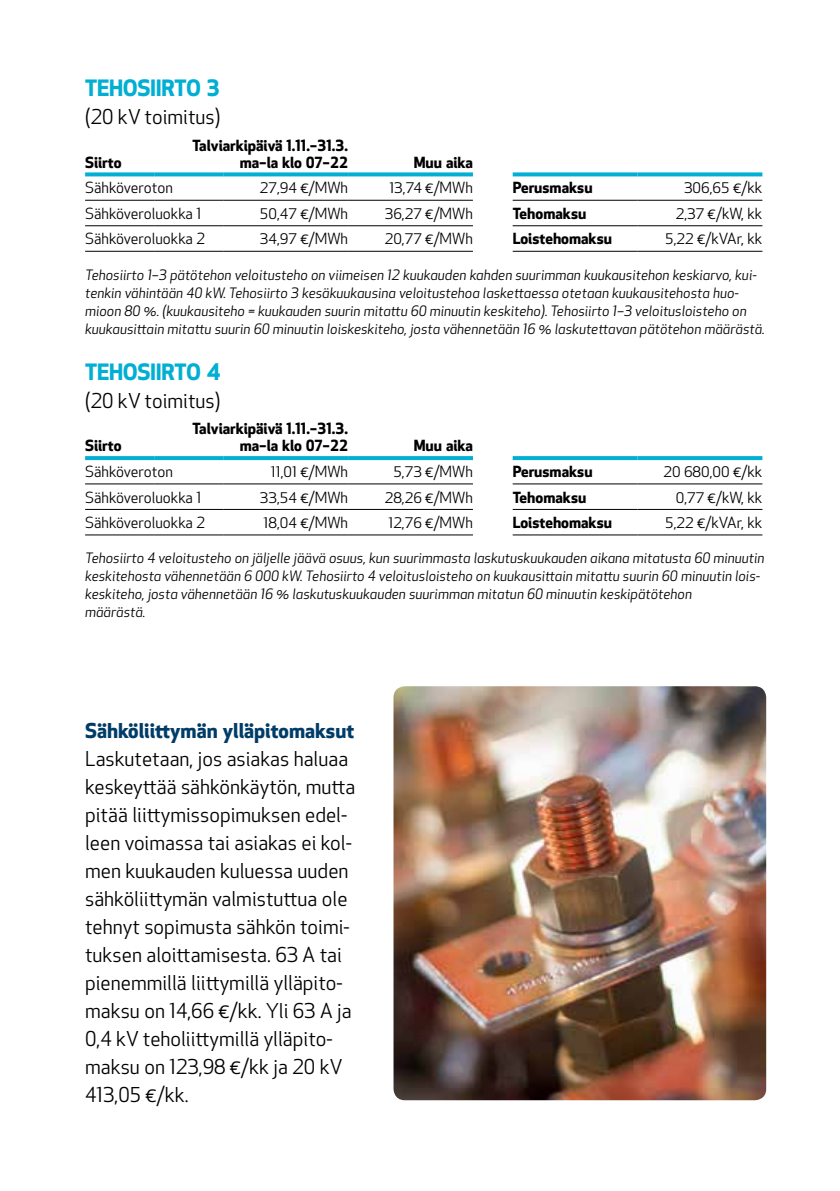
<style>
.page{position:relative;width:840px;height:1191px;background:#fff}
.page>*{position:absolute;margin:0;border:0;box-sizing:border-box;transform-origin:0 0}
.t1{font:700 22px "Apex New";letter-spacing:-.015em;color:#00afd3}
.t2{font:20px/28px "Apex New";color:#000}
.t3{font:700 20px "Apex New";color:#003c68}
.t4{font:700 15px/17px "Apex New";color:#000;text-align:right}
.t5{font:15px "Apex New";color:#000}
.t6{font:14.2px "Apex New";color:#000;scale:1.05 1}
.t7{font:italic 14px/18px "Apex New";color:#000}
.s1{font-size:15px}
.s2{font-size:14.2px}
</style>
<div class="page">
<hr style="left:512px;top:200px;width:125px;height:1px;background:#000">
<hr style="left:512px;top:225px;width:125px;height:1px;background:#000">
<svg style="left:512px;top:172px;width:125px;height:4px"></svg>
<hr style="left:85px;top:200px;width:69px;height:1px;background:#000">
<hr style="left:154px;top:200px;width:69px;height:1px;background:#000">
<hr style="left:223px;top:200px;width:125px;height:1px;background:#000">
<hr style="left:348px;top:200px;width:124px;height:1px;background:#000">
<hr style="left:637px;top:200px;width:125px;height:1px;background:#000">
<hr style="left:85px;top:225px;width:69px;height:1px;background:#000">
<hr style="left:154px;top:225px;width:69px;height:1px;background:#000">
<hr style="left:223px;top:225px;width:125px;height:1px;background:#000">
<hr style="left:348px;top:225px;width:124px;height:1px;background:#000">
<hr style="left:637px;top:225px;width:125px;height:1px;background:#000">
<hr style="left:85px;top:251px;width:69px;height:1px;background:#000">
<hr style="left:154px;top:251px;width:69px;height:1px;background:#000">
<hr style="left:637px;top:251px;width:125px;height:1px;background:#000">
<hr style="left:512px;top:251px;width:125px;height:1px;background:#000">
<hr style="left:223px;top:251px;width:125px;height:1px;background:#000">
<hr style="left:348px;top:251px;width:124px;height:1px;background:#000">
<svg style="left:85px;top:172px;width:69px;height:4px"></svg>
<svg style="left:154px;top:172px;width:69px;height:4px"></svg>
<svg style="left:223px;top:172px;width:125px;height:4px"></svg>
<svg style="left:348px;top:172px;width:124px;height:4px"></svg>
<svg style="left:637px;top:172px;width:125px;height:4px"></svg>
<hr style="left:512px;top:483px;width:125px;height:1px;background:#000">
<hr style="left:512px;top:509px;width:125px;height:1px;background:#000">
<svg style="left:512px;top:456px;width:125px;height:4px"></svg>
<hr style="left:85px;top:483px;width:69px;height:1px;background:#000">
<hr style="left:154px;top:483px;width:69px;height:1px;background:#000">
<hr style="left:223px;top:483px;width:125px;height:1px;background:#000">
<hr style="left:348px;top:483px;width:124px;height:1px;background:#000">
<hr style="left:637px;top:483px;width:125px;height:1px;background:#000">
<hr style="left:85px;top:509px;width:69px;height:1px;background:#000">
<hr style="left:154px;top:509px;width:69px;height:1px;background:#000">
<hr style="left:223px;top:509px;width:125px;height:1px;background:#000">
<hr style="left:348px;top:509px;width:124px;height:1px;background:#000">
<hr style="left:637px;top:509px;width:125px;height:1px;background:#000">
<hr style="left:85px;top:534px;width:69px;height:1px;background:#000">
<hr style="left:154px;top:534px;width:69px;height:1px;background:#000">
<hr style="left:223px;top:534px;width:125px;height:1px;background:#000">
<hr style="left:348px;top:534px;width:124px;height:1px;background:#000">
<hr style="left:512px;top:534px;width:125px;height:1px;background:#000">
<hr style="left:637px;top:534px;width:125px;height:1px;background:#000">
<svg style="left:85px;top:456px;width:69px;height:4px"></svg>
<svg style="left:154px;top:456px;width:69px;height:4px"></svg>
<svg style="left:223px;top:456px;width:125px;height:4px"></svg>
<svg style="left:348px;top:456px;width:124px;height:4px"></svg>
<svg style="left:637px;top:456px;width:125px;height:4px"></svg>
<img style="left:393px;top:686px;width:372px;height:414px">
<h1 class="t1" style="left:85px;top:72px;width:136px">TEHOSIIRTO 3</h1>
<h2 class="t2" style="left:85px;top:103px;width:137px">(20 kV toimitus)</h2>
<p class="t4" style="left:85px;top:153px;width:38px">Siirto</p>
<p class="t4" style="left:192px;top:136px;width:157px">Talviarkipäivä 1.11.–31.3. ma–la klo 07–22</p>
<p class="t4" style="left:413px;top:153px;width:61px">Muu aika</p>
<p class="t5" style="left:85px;top:178px;width:89px">Sähköveroton</p>
<p class="t6" style="left:260px;top:179px;width:85px">27,94 <span class="s1">€/MWh</span></p>
<p class="t6" style="left:389px;top:179px;width:81px">13,74 <span class="s1">€/MWh</span></p>
<p class="t4" style="left:512px;top:179px;width:81px">Perusmaksu</p>
<p class="t6" style="left:683px;top:179px;width:76px">306,65 <span class="s1">€/kk</span></p>
<p class="t5" style="left:85px;top:204px;width:118px">Sähköveroluokka 1</p>
<p class="t6" style="left:260px;top:205px;width:85px">50,47 <span class="s1">€/MWh</span></p>
<p class="t6" style="left:384px;top:205px;width:85px">36,27 <span class="s1">€/MWh</span></p>
<p class="t4" style="left:512px;top:204px;width:75px">Tehomaksu</p>
<p class="t5" style="left:675px;top:204px;width:88px"><span class="s2">2,37</span> €/kW, kk</p>
<p class="t5" style="left:85px;top:229px;width:121px">Sähköveroluokka 2</p>
<p class="t6" style="left:260px;top:230px;width:85px">34,97 <span class="s1">€/MWh</span></p>
<p class="t6" style="left:384px;top:230px;width:85px">20,77 <span class="s1">€/MWh</span></p>
<p class="t4" style="left:512px;top:230px;width:101px">Loistehomaksu</p>
<p class="t5" style="left:664px;top:229px;width:99px"><span class="s2">5,22</span> €/kVAr, kk</p>
<p class="t7" style="left:85px;top:265px;width:681px">Tehosiirto 1–3 pätötehon veloitusteho on viimeisen 12 kuukauden kahden suurimman kuukausitehon keskiarvo, kui&shy;tenkin vähintään 40 kW. Tehosiirto 3 kesäkuukausina veloitustehoa laskettaessa otetaan kuukausitehosta huo&shy;mioon 80 %. (kuukausiteho = kuukauden suurin mitattu 60 minuutin keskiteho). Tehosiirto 1–3 veloitusloisteho on kuukausittain mitattu suurin 60 minuutin loiskeskiteho, josta vähennetään 16 % laskutettavan pätötehon määrästä.</p>
<h1 class="t1" style="left:85px;top:355px;width:137px">TEHOSIIRTO 4</h1>
<h2 class="t2" style="left:85px;top:386px;width:137px">(20 kV toimitus)</h2>
<p class="t4" style="left:85px;top:436px;width:38px">Siirto</p>
<p class="t4" style="left:192px;top:419px;width:157px">Talviarkipäivä 1.11.–31.3. ma–la klo 07–22</p>
<p class="t4" style="left:413px;top:436px;width:61px">Muu aika</p>
<p class="t5" style="left:85px;top:462px;width:89px">Sähköveroton</p>
<p class="t6" style="left:270px;top:463px;width:75px">11,01 <span class="s1">€/MWh</span></p>
<p class="t5" style="left:393px;top:462px;width:81px"><span class="s2">5,73</span> €/MWh</p>
<p class="t4" style="left:512px;top:462px;width:81px">Perusmaksu</p>
<p class="t6" style="left:663px;top:463px;width:95px">20 680,00 <span class="s1">€/kk</span></p>
<p class="t5" style="left:85px;top:488px;width:118px">Sähköveroluokka 1</p>
<p class="t6" style="left:260px;top:488px;width:85px">33,54 <span class="s1">€/MWh</span></p>
<p class="t6" style="left:384px;top:488px;width:85px">28,26 <span class="s1">€/MWh</span></p>
<p class="t4" style="left:512px;top:488px;width:75px">Tehomaksu</p>
<p class="t5" style="left:675px;top:488px;width:88px"><span class="s2">0,77</span> €/kW, kk</p>
<p class="t5" style="left:85px;top:513px;width:121px">Sähköveroluokka 2</p>
<p class="t6" style="left:263px;top:514px;width:82px">18,04 <span class="s1">€/MWh</span></p>
<p class="t6" style="left:388px;top:514px;width:82px">12,76 <span class="s1">€/MWh</span></p>
<p class="t4" style="left:512px;top:513px;width:101px">Loistehomaksu</p>
<p class="t5" style="left:664px;top:513px;width:99px"><span class="s2">5,22</span> €/kVAr, kk</p>
<p class="t7" style="left:85px;top:549px;width:680px">Tehosiirto 4 veloitusteho on jäljelle jäävä osuus, kun suurimmasta laskutuskuukauden aikana mitatusta 60 minuutin keskitehosta vähennetään 6 000 kW. Tehosiirto 4 veloitusloisteho on kuukausittain mitattu suurin 60 minuutin lois&shy;keskiteho, josta vähennetään 16 % laskutuskuukauden suurimman mitatun 60 minuutin keskipätötehon<br>määrästä.</p>
<h2 class="t3" style="left:85px;top:716px;width:270px">Sähköliittymän ylläpitomaksut</h2>
<p class="t2" style="left:85px;top:745px;width:271px">Laskutetaan, jos asiakas haluaa keskeyttää sähkönkäytön, mutta pitää liittymissopimuksen edel&shy;leen voimassa tai asiakas ei kol&shy;men kuukauden kuluessa uuden sähköliittymän valmistuttua ole tehnyt sopimusta sähkön toimi&shy;tuksen aloittamisesta. 63 A tai pienemmillä liittymillä ylläpito&shy;maksu on 14,66 €/kk. Yli 63 A ja<br>0,4 kV teholiittymillä ylläpito&shy;maksu on 123,98 €/kk ja 20 kV<br>413,05 €/kk.</p>
</div>
